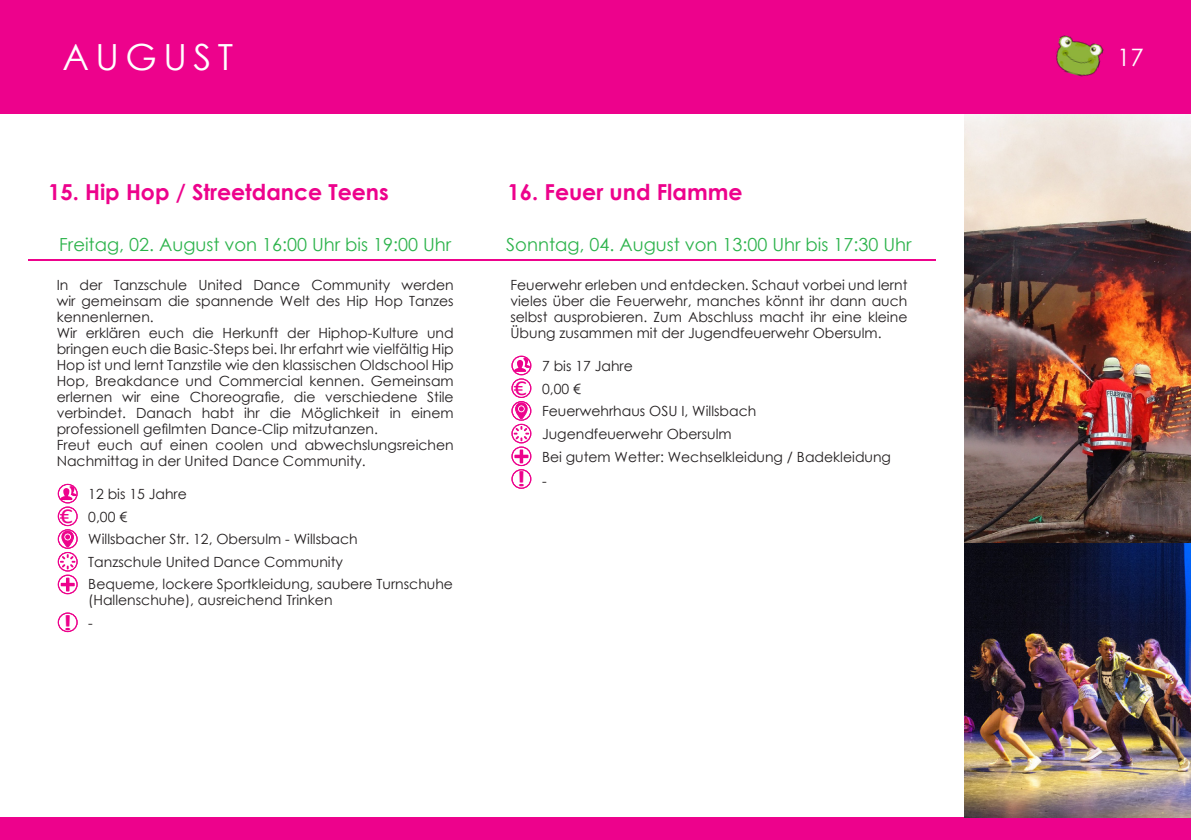
<style>
.page{position:relative;width:1191px;height:840px;background:#fff}
.page>*{position:absolute;margin:0;border:0;box-sizing:border-box;transform-origin:0 0}
.t1{font:36px "Century Gothic";letter-spacing:.18em;color:#fff}
.t2{font:24px "Century Gothic";color:#fff}
.t3{font:22.2px "Calibri";color:#ed028c;scale:2.01 1}
.t4{font:700 22px "Century Gothic";color:#ed028c}
.t5{font:21.2px "Calibri";color:#ed028c;scale:1.24 1}
.t6{font:18px "Century Gothic";color:#2cb34b}
.t7{font:14px/16px "Century Gothic";color:#231f20;text-align:justify}
</style>
<div class="page">
<div style="left:0;top:0;width:1191px;height:113px;background:#ed028c"></div>
<img style="left:1056px;top:35px;width:48px;height:42px">
<div style="left:0;top:817px;width:1191px;height:22px;background:#ed028c"></div>
<hr style="left:28px;top:259px;width:907px;height:1px;background:#ed028c">
<img style="left:964px;top:542px;width:227px;height:275px">
<div style="left:58px;top:483px;width:20px;height:20px;border:1px solid #ed028c;border-radius:50%"></div>
<div style="left:58px;top:484px;width:19px;height:18px;border:1px solid #ed028c;border-radius:50%"></div>
<svg style="left:60px;top:486px;width:16px;height:14px"></svg>
<div style="left:58px;top:506px;width:20px;height:20px;border:1px solid #ed028c;border-radius:50%"></div>
<div style="left:58px;top:507px;width:19px;height:18px;border:1px solid #ed028c;border-radius:50%"></div>
<svg style="left:58px;top:529px;width:19px;height:19px"></svg>
<div style="left:58px;top:529px;width:20px;height:19px;border:1px solid #ed028c;border-radius:50%"></div>
<div style="left:58px;top:529px;width:19px;height:19px;border:1px solid #ed028c;border-radius:50%"></div>
<svg style="left:62px;top:530px;width:11px;height:16px"></svg>
<div style="left:58px;top:551px;width:20px;height:20px;border:1px solid #ed028c;border-radius:50%"></div>
<div style="left:58px;top:552px;width:19px;height:18px;border:1px solid #ed028c;border-radius:50%"></div>
<svg style="left:60px;top:554px;width:15px;height:15px"></svg>
<div style="left:58px;top:574px;width:20px;height:20px;border:1px solid #ed028c;border-radius:50%"></div>
<div style="left:58px;top:575px;width:19px;height:18px;border:1px solid #ed028c;border-radius:50%"></div>
<svg style="left:61px;top:577px;width:14px;height:14px"></svg>
<svg style="left:58px;top:612px;width:19px;height:19px"></svg>
<div style="left:58px;top:612px;width:20px;height:19px;border:1px solid #ed028c;border-radius:50%"></div>
<div style="left:58px;top:612px;width:19px;height:19px;border:1px solid #ed028c;border-radius:50%"></div>
<svg style="left:64px;top:618px;width:9px;height:7px"></svg>
<div style="left:511px;top:355px;width:20px;height:20px;border:1px solid #ed028c;border-radius:50%"></div>
<div style="left:512px;top:356px;width:19px;height:18px;border:1px solid #ed028c;border-radius:50%"></div>
<svg style="left:514px;top:358px;width:16px;height:14px"></svg>
<div style="left:511px;top:378px;width:20px;height:20px;border:1px solid #ed028c;border-radius:50%"></div>
<div style="left:512px;top:379px;width:19px;height:18px;border:1px solid #ed028c;border-radius:50%"></div>
<svg style="left:512px;top:401px;width:19px;height:19px"></svg>
<div style="left:511px;top:401px;width:20px;height:19px;border:1px solid #ed028c;border-radius:50%"></div>
<div style="left:512px;top:401px;width:19px;height:19px;border:1px solid #ed028c;border-radius:50%"></div>
<svg style="left:515px;top:402px;width:12px;height:16px"></svg>
<div style="left:511px;top:423px;width:20px;height:20px;border:1px solid #ed028c;border-radius:50%"></div>
<div style="left:512px;top:424px;width:19px;height:18px;border:1px solid #ed028c;border-radius:50%"></div>
<svg style="left:513px;top:426px;width:16px;height:15px"></svg>
<div style="left:511px;top:446px;width:20px;height:20px;border:1px solid #ed028c;border-radius:50%"></div>
<div style="left:512px;top:447px;width:19px;height:18px;border:1px solid #ed028c;border-radius:50%"></div>
<svg style="left:514px;top:449px;width:14px;height:14px"></svg>
<div style="left:511px;top:469px;width:20px;height:19px;border:1px solid #ed028c;border-radius:50%"></div>
<div style="left:512px;top:469px;width:19px;height:19px;border:1px solid #ed028c;border-radius:50%"></div>
<img style="left:964px;top:115px;width:227px;height:427px">
<p class="t1" style="left:62px;top:32px;width:172px">AUGUST</p>
<p class="t2" style="left:1117px;top:40px;width:28px">17</p>
<p class="t4" style="left:48px;top:175px;width:342px">15. Hip Hop / Streetdance Teens</p>
<p class="t4" style="left:507px;top:175px;width:236px">16. Feuer und Flamme</p>
<p class="t6" style="left:59px;top:231px;width:393px">Freitag, 02. August von 16:00 Uhr bis 19:00 Uhr</p>
<p class="t6" style="left:506px;top:231px;width:407px">Sonntag, 04. August von 13:00 Uhr bis 17:30 Uhr</p>
<p class="t7" style="left:57px;top:277px;width:398px">In der Tanzschule United Dance Community werden wir gemeinsam die spannende Welt des Hip Hop Tanzes kennenlernen.</p>
<p class="t7" style="left:57px;top:325px;width:398px">Wir erklären euch die Herkunft der Hiphop-Kulture und bringen euch die Basic-Steps bei. Ihr erfahrt wie vielfältig Hip Hop ist und lernt Tanzstile wie den klassischen Oldschool Hip Hop, Breakdance und Commercial kennen. Gemeinsam erlernen wir eine Choreografie, die verschiedene Stile verbindet. Danach habt ihr die Möglichkeit in einem professionell gefilmten Dance-Clip mitzutanzen.</p>
<p class="t7" style="left:57px;top:437px;width:398px">Freut euch auf einen coolen und abwechslungsreichen<br>Nachmittag in der United Dance Community.</p>
<p class="t7" style="left:88px;top:485px;width:100px">12 bis 15 Jahre</p>
<p class="t5" style="left:60px;top:502px;width:12px">€</p>
<p class="t7" style="left:88px;top:508px;width:40px">0,00 €</p>
<p class="t7" style="left:88px;top:531px;width:271px">Willsbacher Str. 12, Obersulm - Willsbach</p>
<p class="t7" style="left:88px;top:553px;width:256px">Tanzschule United Dance Community</p>
<p class="t7" style="left:88px;top:576px;width:366px">Bequeme, lockere Sportkleidung, saubere Turnschuhe (Hallenschuhe), ausreichend Trinken</p>
<p class="t3" style="left:60px;top:608px;width:9px">!</p>
<p class="t7" style="left:88px;top:614px;width:6px">-</p>
<p class="t7" style="left:510px;top:277px;width:398px">Feuerwehr erleben und entdecken. Schaut vorbei und lernt vieles über die Feuerwehr, manches könnt ihr dann auch selbst ausprobieren. Zum Abschluss macht ihr eine kleine Übung zusammen mit der Jugendfeuerwehr Obersulm.</p>
<p class="t7" style="left:542px;top:357px;width:92px">7 bis 17 Jahre</p>
<p class="t5" style="left:513px;top:374px;width:12px">€</p>
<p class="t7" style="left:542px;top:380px;width:40px">0,00 €</p>
<p class="t7" style="left:542px;top:403px;width:216px">Feuerwehrhaus OSU I, Willsbach</p>
<p class="t7" style="left:542px;top:425px;width:191px">Jugendfeuerwehr Obersulm</p>
<p class="t7" style="left:542px;top:448px;width:350px">Bei gutem Wetter: Wechselkleidung / Badekleidung</p>
<p class="t3" style="left:513px;top:464px;width:9px">!</p>
<p class="t7" style="left:542px;top:472px;width:6px">-</p>
</div>
